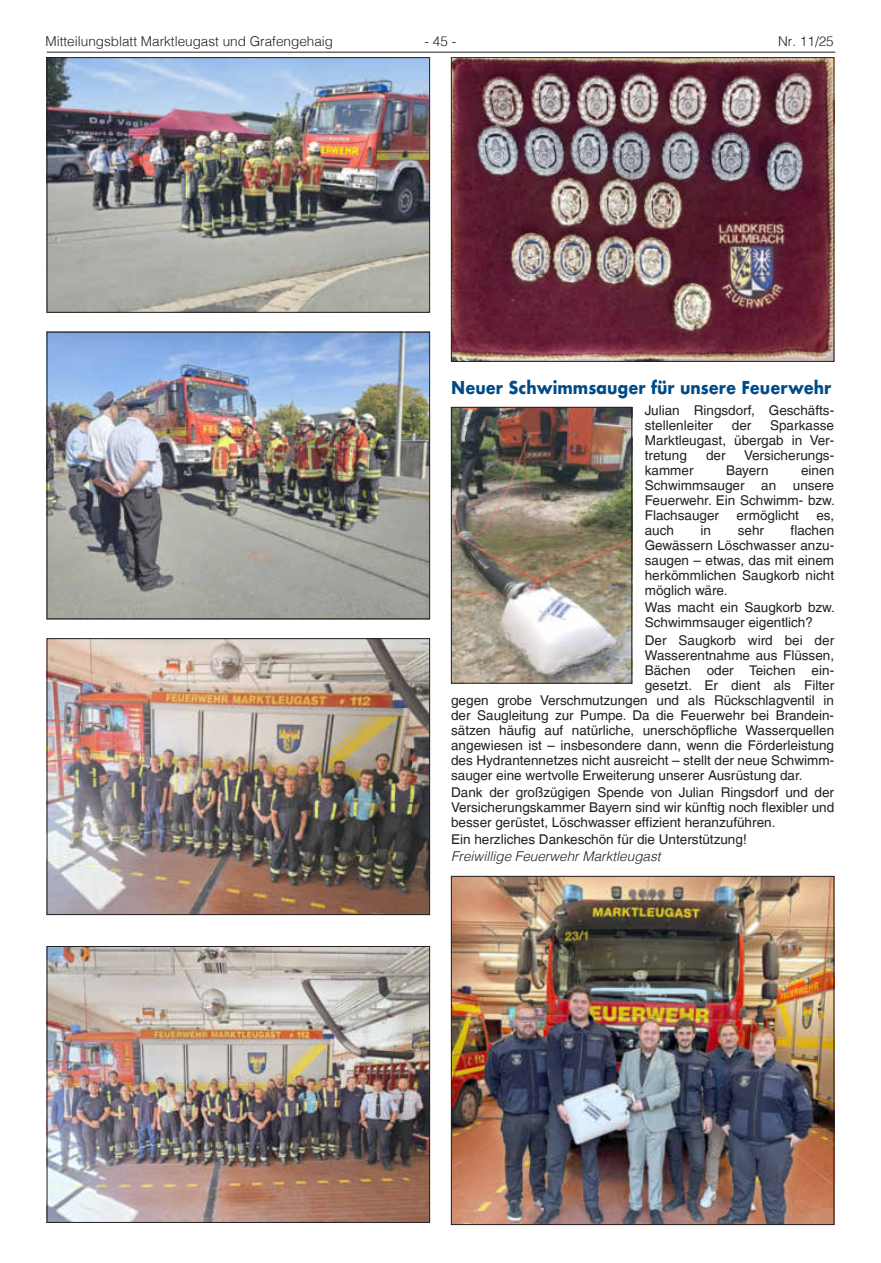
<style>
.page{position:relative;width:881px;height:1263px;background:#fff}
.page>*{position:absolute;margin:0;border:0;box-sizing:border-box;transform-origin:0 0}
.t1{font:700 17.25px "Futura";color:#004b87;scale:.9 1}
.t2{font:13.5px/15px "Helvetica LT";color:#231f20;text-align:justify}
.t3{font:300 13.5px "Helvetica";color:#231f20}
.t4{font:italic 300 13.5px "Helvetica";color:#231f20}
</style>
<div class="page">
<hr style="left:47px;top:52px;width:788px;height:1px;background:#231f20">
<img style="left:453px;top:59px;width:378px;height:301px">
<div style="left:451px;top:57px;width:382px;height:305px;border:1px solid #231f20"></div>
<img style="left:453px;top:409px;width:176px;height:272px">
<div style="left:451px;top:407px;width:180px;height:276px;border:1px solid #231f20"></div>
<img style="left:453px;top:878px;width:378px;height:345px">
<div style="left:451px;top:876px;width:382px;height:349px;border:1px solid #231f20"></div>
<img style="left:49px;top:59px;width:378px;height:252px">
<div style="left:47px;top:57px;width:382px;height:256px;border:1px solid #231f20"></div>
<img style="left:49px;top:334px;width:378px;height:283px">
<div style="left:47px;top:332px;width:382px;height:287px;border:1px solid #231f20"></div>
<img style="left:49px;top:640px;width:378px;height:273px">
<div style="left:47px;top:638px;width:382px;height:277px;border:1px solid #231f20"></div>
<img style="left:49px;top:948px;width:378px;height:273px">
<div style="left:47px;top:946px;width:382px;height:277px;border:1px solid #231f20"></div>
<p class="t3" style="left:45px;top:30px;width:289px">Mitteilungsblatt Marktleugast und Grafengehaig</p>
<p class="t3" style="left:424px;top:30px;width:33px">- 45 -</p>
<p class="t3" style="left:777px;top:30px;width:57px">Nr. 11/25</p>
<p class="t1" style="left:451px;top:375px;width:423px">Neuer Schwimmsauger für unsere Feuerwehr</p>
<p class="t2" style="left:644px;top:403px;width:191px">Julian Ringsdorf, Geschäfts&shy;stellenleiter</p>
<p class="t2" style="left:644px;top:418px;width:191px;text-indent:125px">Sparkasse Marktleugast, übergab in Ver&shy;tretung</p>
<p class="t2" style="left:731px;top:418px;width:21px">der</p>
<p class="t2" style="left:705px;top:448px;width:21px">der</p>
<p class="t2" style="left:743px;top:448px;width:91px">Versicherungs-</p>
<p class="t2" style="left:644px;top:463px;width:191px;text-indent:156px">einen Schwimmsauger an unsere Feuerwehr. Ein Schwimm- bzw.<br>Flachsauger</p>
<p class="t2" style="left:644px;top:463px;width:50px">kammer</p>
<p class="t2" style="left:725px;top:463px;width:44px">Bayern</p>
<p class="t2" style="left:736px;top:508px;width:64px">ermöglicht</p>
<p class="t2" style="left:816px;top:508px;width:19px">es,</p>
<p class="t2" style="left:644px;top:523px;width:191px;text-indent:146px">flachen Gewässern Löschwasser anzu&shy;saugen – etwas, das mit einem herkömmlichen Saugkorb nicht möglich wäre.</p>
<p class="t2" style="left:644px;top:600px;width:189px">Was macht ein Saugkorb bzw.<br>Schwimmsauger eigentlich?</p>
<p class="t2" style="left:644px;top:632px;width:191px">Der Saugkorb wird bei der</p>
<p class="t2" style="left:644px;top:647px;width:191px">Wasserentnahme aus Flüssen,</p>
<p class="t2" style="left:644px;top:662px;width:191px">Bächen oder Teichen ein-</p>
<p class="t2" style="left:644px;top:677px;width:191px">gesetzt. Er dient als Filter</p>
<p class="t2" style="left:451px;top:692px;width:384px">gegen grobe Verschmutzungen und als Rückschlagventil in</p>
<p class="t2" style="left:451px;top:707px;width:384px">der Saugleitung zur Pumpe. Da die Feuerwehr bei Brandein-</p>
<p class="t2" style="left:451px;top:722px;width:384px">sätzen häufig auf natürliche, unerschöpfliche Wasserquellen</p>
<p class="t2" style="left:451px;top:737px;width:384px">angewiesen ist – insbesondere dann, wenn die Förderleistung</p>
<p class="t2" style="left:451px;top:752px;width:384px">des Hydrantennetzes nicht ausreicht – stellt der neue Schwimm-</p>
<p class="t2" style="left:451px;top:767px;width:350px">sauger eine wertvolle Erweiterung unserer Ausrüstung dar.</p>
<p class="t2" style="left:451px;top:784px;width:384px">Dank der großzügigen Spende von Julian Ringsdorf und der Versicherungskammer Bayern sind wir künftig noch flexibler und besser gerüstet, Löschwasser effizient heranzuführen.</p>
<p class="t2" style="left:451px;top:831px;width:297px">Ein herzliches Dankeschön für die Unterstützung!</p>
<p class="t4" style="left:451px;top:845px;width:211px">Freiwillige Feuerwehr Marktleugast</p>
<p class="t2" style="left:644px;top:523px;width:31px">auch</p>
<p class="t2" style="left:700px;top:523px;width:12px">in</p>
<p class="t2" style="left:737px;top:523px;width:28px">sehr</p>
</div>
